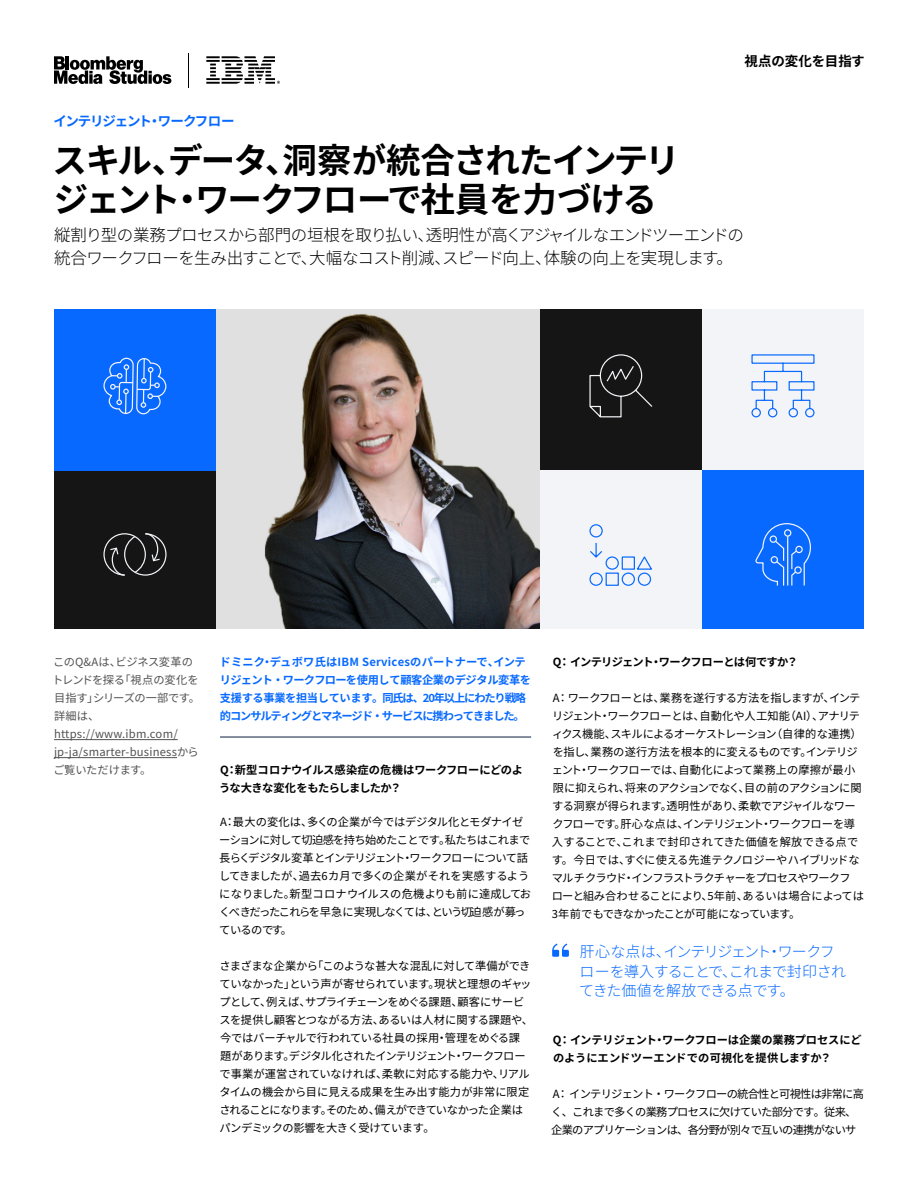
<style>
.page{position:relative;width:918px;height:1188px;background:#fff}
.page>*{position:absolute;margin:0;border:0;box-sizing:border-box;transform-origin:0 0}
.t1{font:700 34.5px/39px "Noto Sans JP";letter-spacing:-.05em;color:#000}
.t2{font:300 16.5px/22.5px "Noto Sans JP";letter-spacing:-.055em;color:#000}
.t3{font:300 15px/19.5px "Noto Sans JP";letter-spacing:-.045em;color:#0769ff}
.t4{font:700 13.5px "Noto Sans JP";letter-spacing:-.085em;color:#0869ff}
.t5{font:700 13.5px "Noto Sans JP";letter-spacing:-.005em;color:#000}
.t6{font:11.25px/18px "Noto Sans JP";letter-spacing:-.045em;color:#000}
.t7{font:700 11.25px/18px "Noto Sans JP";letter-spacing:-.065em;color:#0769ff}
.t8{font:700 11.25px/18px "Noto Sans JP";letter-spacing:-.01em;color:#000}
.t9{font:11.25px/18px "Noto Sans JP";letter-spacing:.005em;color:#525252}
.t10{font:11.25px/18px "Noto Sans JP";letter-spacing:-.065em;color:#000}
.t11{font:700 11.25px "Noto Sans JP";letter-spacing:-.06em;color:#000}
</style>
<div class="page">
<div style="left:54px;top:470px;width:162px;height:158px;background:#151515"></div>
<div style="left:702px;top:309px;width:162px;height:161px;background:#f3f4f8"></div>
<svg style="left:751px;top:354px;width:64px;height:64px"></svg>
<div style="left:540px;top:309px;width:162px;height:161px;background:#151515"></div>
<div style="left:54px;top:309px;width:162px;height:161px;background:#0769ff"></div>
<div style="left:217px;top:309px;width:323px;height:319px;background:#e0e0e0"></div>
<img style="left:264px;top:314px;width:276px;height:314px">
<div style="left:702px;top:470px;width:162px;height:158px;background:#0769ff"></div>
<div style="left:540px;top:470px;width:162px;height:158px;background:#f3f4f8"></div>
<svg style="left:103px;top:357px;width:64px;height:219px"></svg>
<svg style="left:755px;top:523px;width:56px;height:63px"></svg>
<svg style="left:589px;top:524px;width:63px;height:62px"></svg>
<svg style="left:589px;top:354px;width:64px;height:64px"></svg>
<hr style="left:220px;top:737px;width:311px;height:1px;background:#091e42">
<hr style="left:54px;top:739px;width:124px;height:1px;background:#525252">
<hr style="left:54px;top:757px;width:123px;height:1px;background:#525252">
<svg style="left:552px;top:944px;width:17px;height:13px"></svg>
<svg style="left:206px;top:56px;width:74px;height:28px"></svg>
<hr style="left:189px;top:53px;width:1px;height:34px;background:#000">
<svg style="left:54px;top:56px;width:117px;height:28px"></svg>
<p class="t4" style="left:54px;top:113px;width:183px">インテリジェント・ワークフロー</p>
<p class="t5" style="left:745px;top:53px;width:122px">視点の変化を目指す</p>
<h1 class="t1" style="left:53px;top:142px;width:629px">スキル、データ、洞察が統合されたインテリジェント・ワークフローで社員を力づける</h1>
<h2 class="t2" style="left:54px;top:224px;width:691px">縦割り型の業務プロセスから部門の垣根を取り払い、透明性が高くアジャイルなエンドツーエンドの統合ワークフローを生み出すことで、大幅なコスト削減、スピード向上、体験の向上を実現します。</h2>
<p class="t9" style="left:52px;top:653px;width:149px">このQ&amp;Aは、ビジネス変革のトレンドを探る「視点の変化を目指す」シリーズの一部です。詳細は、https://www.ibm.com/ jp-ja/smarter-businessからご覧いただけます。</p>
<p class="t7" style="left:220px;top:653px;width:313px">ドミニク・デュボワ氏はIBM Servicesのパートナーで、インテリジェント・ワークフローを使用して顧客企業のデジタル変革を支援する事業を担当しています。同氏は、20年以上にわたり戦略的コンサルティングとマネージド・サービスに携わってきました。</p>
<p class="t8" style="left:219px;top:761px;width:305px">Q：新型コロナウイルス感染症の危機はワークフローにどのような大きな変化をもたらしましたか？</p>
<p class="t6" style="left:219px;top:813px;width:313px">A：最大の変化は、多くの企業が今ではデジタル化とモダナイゼーションに対して切迫感を持ち始めたことです。私たちはこれまで長らくデジタル変革とインテリジェント・ワークフローについて話してきましたが、過去6カ月で多くの企業がそれを実感するようになりました。新型コロナウイルスの危機よりも前に達成しておくべきだったこれらを早急に実現しなくては、という切迫感が募っているのです。</p>
<p class="t6" style="left:219px;top:957px;width:315px">さまざまな企業から「このような甚大な混乱に対して準備ができていなかった」という声が寄せられています。現状と理想のギャップとして、例えば、サプライチェーンをめぐる課題、顧客にサービスを提供し顧客とつながる方法、あるいは人材に関する課題や、今ではバーチャルで行われている社員の採用・管理をめぐる課題があります。デジタル化されたインテリジェント・ワークフローで事業が運営されていなければ、柔軟に対応する能力や、リアルタイムの機会から目に見える成果を生み出す能力が非常に限定されることになります。そのため、備えができていなかった企業はパンデミックの影響を大きく受けています。</p>
<p class="t11" style="left:553px;top:656px;width:247px">Q： インテリジェント・ワークフローとは何ですか？</p>
<p class="t6" style="left:552px;top:689px;width:314px">A：ワークフローとは、業務を遂行する方法を指しますが、インテリジェント・ワークフローとは、自動化や人工知能（AI）、アナリティクス機能、スキルによるオーケストレーション（自律的な連携）を指し、業務の遂行方法を根本的に変えるものです。インテリジェント・ワークフローでは、自動化によって業務上の摩擦が最小限に抑えられ、将来のアクションでなく、目の前のアクションに関する洞察が得られます。透明性があり、柔軟でアジャイルなワークフローです。肝心な点は、インテリジェント・ワークフローを導入することで、これまで封印されてきた価値を解放できる点です。今日では、すぐに使える先進テクノロジーやハイブリッドなマルチクラウド・インフラストラクチャーをプロセスやワークフローと組み合わせることにより、5年前、あるいは場合によっては3年前でもできなかったことが可能になっています。</p>
<h3 class="t3" style="left:579px;top:942px;width:268px">肝心な点は、インテリジェント・ワークフローを導入することで、これまで封印されてきた価値を解放できる点です。</h3>
<p class="t8" style="left:553px;top:1031px;width:310px">Q：インテリジェント・ワークフローは企業の業務プロセスにどのようにエンドツーエンドでの可視化を提供しますか？</p>
<p class="t10" style="left:551px;top:1085px;width:314px">A：インテリジェント・ワークフローの統合性と可視性は非常に高く、これまで多くの業務プロセスに欠けていた部分です。従来、企業のアプリケーションは、各分野が別々で互いの連携がないサ</p>
</div>
